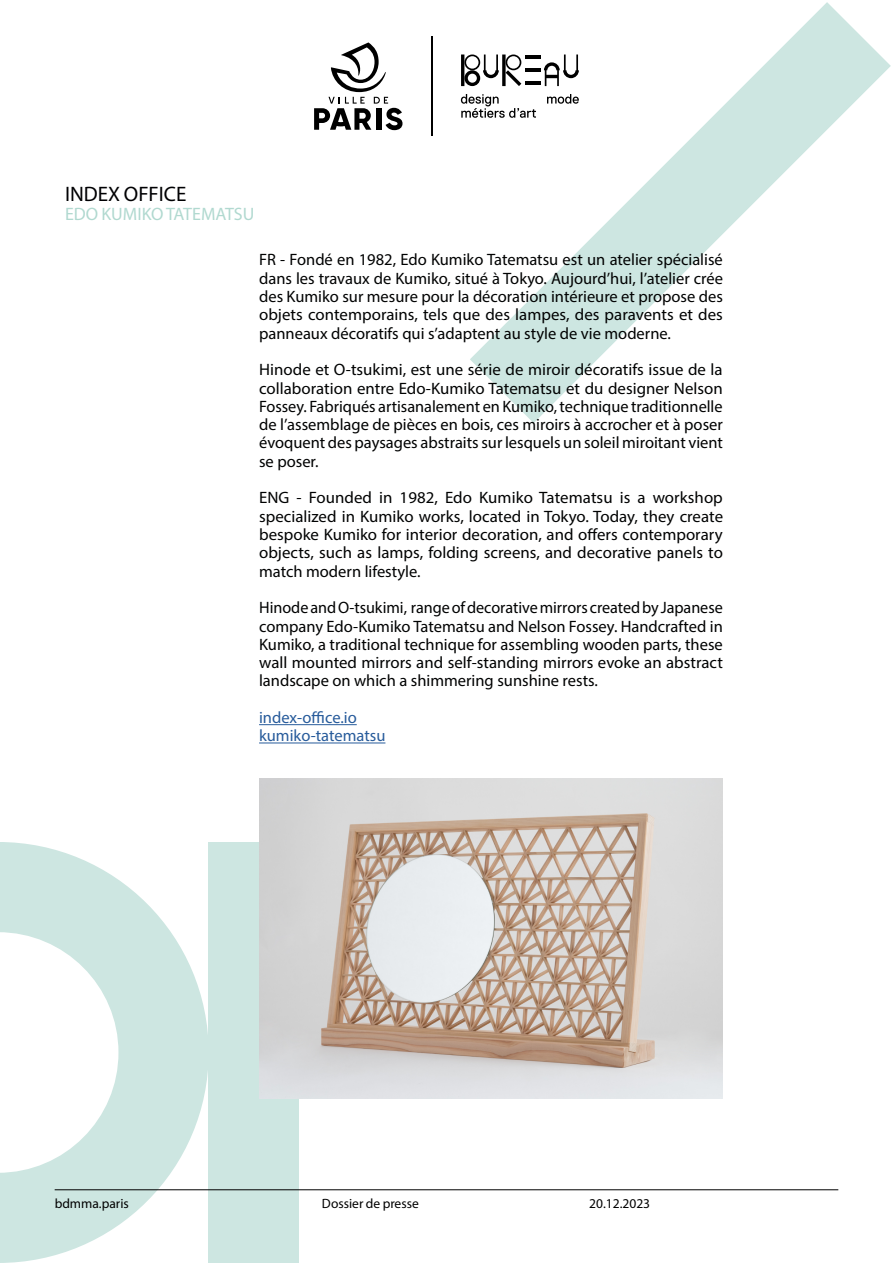
<style>
.page{position:relative;width:893px;height:1263px;background:#fff}
.page>*{position:absolute;margin:0;border:0;box-sizing:border-box;transform-origin:0 0}
.t1{font:21px "Myriad Pro";color:#000003}
.t2{font:18px "Myriad Pro";color:#b1d9d0}
.t3{font:16.5px/18.3px "Myriad Pro";color:#010202;text-align:justify}
.t4{font:16.5px/18.3px "Myriad Pro";color:#275b9b}
.t5{font:13.5px "Myriad Pro";color:#000}
</style>
<div class="page">
<div style="left:209px;top:842px;width:90px;height:421px;background:#cde6e1"></div>
<svg style="left:0;top:842px;width:209px;height:421px;fill:#cde6e1"></svg>
<svg style="left:470px;top:2px;width:421px;height:421px"></svg>
<hr style="left:259px;top:724px;width:98px;height:1px;background:#275b9b">
<hr style="left:259px;top:742px;width:126px;height:1px;background:#275b9b">
<hr style="left:55px;top:1189px;width:783px;height:1px;background:#000">
<svg style="left:314px;top:42px;width:88px;height:88px"></svg>
<hr style="left:431px;top:37px;width:1px;height:99px;background:#000">
<svg style="left:461px;top:94px;width:75px;height:24px"></svg>
<svg style="left:547px;top:94px;width:32px;height:10px"></svg>
<svg style="left:461px;top:55px;width:60px;height:31px"></svg>
<hr style="left:525px;top:56px;width:15px;height:3px;background:#000">
<hr style="left:525px;top:82px;width:15px;height:3px;background:#000">
<hr style="left:525px;top:69px;width:15px;height:3px;background:#000">
<svg style="left:544px;top:55px;width:35px;height:31px"></svg>
<img style="left:259px;top:778px;width:464px;height:320px">
<p class="t1" style="left:65px;top:181px;width:123px">INDEX OFFICE</p>
<p class="t2" style="left:65px;top:202px;width:191px">EDO KUMIKO TATEMATSU</p>
<p class="t3" style="left:259px;top:250px;width:465px">FR - Fondé en 1982, Edo Kumiko Tatematsu est un atelier spécialisé dans les travaux de Kumiko, situé à Tokyo. Aujourd’hui, l’atelier crée des Kumiko sur mesure pour la décoration intérieure et propose des objets contemporains, tels que des lampes, des paravents et des panneaux décoratifs qui s’adaptent au style de vie moderne.</p>
<p class="t3" style="left:259px;top:360px;width:465px">Hinode et O-tsukimi, est une série de miroir décoratifs issue de la collaboration entre Edo-Kumiko Tatematsu et du designer Nelson Fossey. Fabriqués artisanalement en Kumiko, technique traditionnelle de l’assemblage de pièces en bois, ces miroirs à accrocher et à poser évoquent des paysages abstraits sur lesquels un soleil miroitant vient se poser.</p>
<p class="t3" style="left:259px;top:488px;width:465px">ENG - Founded in 1982, Edo Kumiko Tatematsu is a workshop specialized in Kumiko works, located in Tokyo. Today, they create bespoke Kumiko for interior decoration, and offers contemporary objects, such as lamps, folding screens, and decorative panels to match modern lifestyle.</p>
<p class="t3" style="left:259px;top:598px;width:465px">Hinode and O-tsukimi, range of decorative mirrors created by Japanese company Edo-Kumiko Tatematsu and Nelson Fossey. Handcrafted in Kumiko, a traditional technique for assembling wooden parts, these wall mounted mirrors and self-standing mirrors evoke an abstract landscape on which a shimmering sunshine rests.</p>
<p class="t4" style="left:259px;top:708px;width:128px">index-office.io kumiko-tatematsu</p>
<p class="t5" style="left:55px;top:1195px;width:76px">bdmma.paris</p>
<p class="t5" style="left:322px;top:1195px;width:98px">Dossier de presse</p>
<p class="t5" style="left:589px;top:1195px;width:62px">20.12.2023</p>
</div>
